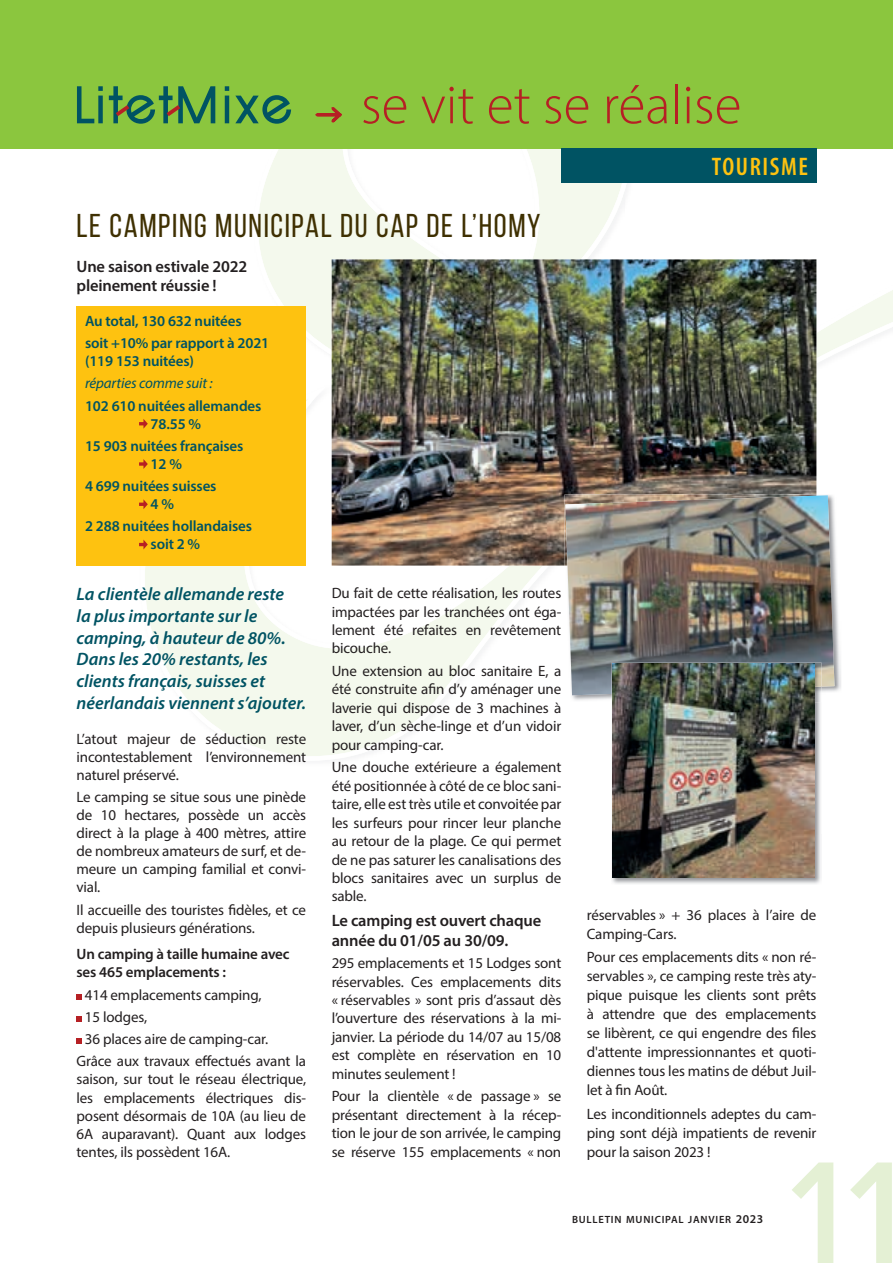
<style>
.page{position:relative;width:893px;height:1263px;background:#fff}
.page>*{position:absolute;margin:0;border:0;box-sizing:border-box;transform-origin:0 0}
.t1{font:180px "Aviano Sans";color:#e4f0d4}
.t2{font:300 55.5px "Myriad Pro";color:#b62024}
.t3{font:33px "Bebas Neue";letter-spacing:.05em;color:#3f3002}
.t4{font:600 condensed 25.5px "Myriad Pro";letter-spacing:.06em;color:#fec210}
.t5{font:italic 600 18px/21.6px "Myriad Pro";color:#005363}
.t6{font:600 16.5px/20px "Myriad Pro";letter-spacing:-.01em;color:#231f20}
.t7{font:15px/18.5px "Myriad Pro";letter-spacing:-.01em;color:#231f20;text-align:justify}
.t8{font:600 15px/18px "Myriad Pro";letter-spacing:-.01em;color:#005363}
.t9{font:600 15px/18px "Myriad Pro";letter-spacing:-.01em;color:#231f20}
.t10{font:italic 15px "Myriad Pro";letter-spacing:-.01em;color:#005363}
.t11{font:600 10.5px "Myriad Pro";letter-spacing:.07em;color:#231f20}
.s1{font-size:12px}
</style>
<div class="page">
<svg style="left:145px;top:149px;width:748px;height:611px"></svg>
<svg style="left:77px;top:994px;width:5px;height:5px"></svg>
<svg style="left:77px;top:1016px;width:5px;height:6px"></svg>
<svg style="left:77px;top:1038px;width:5px;height:6px"></svg>
<img style="left:332px;top:259px;width:484px;height:307px">
<div style="left:77px;top:306px;width:229px;height:260px;background:#fec210"></div>
<svg style="left:139px;top:419px;width:9px;height:10px"></svg>
<svg style="left:139px;top:459px;width:9px;height:10px"></svg>
<svg style="left:139px;top:499px;width:9px;height:10px"></svg>
<svg style="left:139px;top:540px;width:9px;height:9px"></svg>
<img style="left:564px;top:494px;width:277px;height:208px">
<img style="left:565px;top:495px;width:269px;height:200px">
<img style="left:611px;top:694px;width:210px;height:190px">
<img style="left:611px;top:662px;width:210px;height:32px">
<img style="left:612px;top:663px;width:202px;height:214px">
<div style="left:0;top:0;width:893px;height:149px;background:#8bc63e"></div>
<svg style="left:77px;top:86px;width:26px;height:37px"></svg>
<hr style="left:225px;top:96px;width:4px;height:27px;background:#005363">
<svg style="left:225px;top:86px;width:4px;height:5px"></svg>
<svg style="left:235px;top:95px;width:56px;height:29px"></svg>
<svg style="left:109px;top:86px;width:106px;height:38px"></svg>
<svg style="left:315px;top:107px;width:27px;height:16px"></svg>
<div style="left:561px;top:149px;width:255px;height:34px;background:#005363"></div>
<h2 class="t2" style="left:361px;top:71px;width:382px">se vit et se réalise</h2>
<h3 class="t4" style="left:712px;top:151px;width:98px">TOURISME</h3>
<h3 class="t3" style="left:77px;top:208px;width:466px">LE CAMPING MUNICIPAL DU CAP DE L’HOMY</h3>
<p class="t6" style="left:77px;top:256px;width:172px;line-height:19.5px">Une saison estivale 2022 pleinement réussie !</p>
<p class="t8" style="left:85px;top:309px;width:186px;line-height:22.2px">Au total, 130 632 nuitées<br>soit +10% par rapport à 2021</p>
<p class="t8" style="left:85px;top:352px;width:110px">(119 153 nuitées)</p>
<p class="t10" style="left:85px;top:374px;width:129px">réparties comme suit :</p>
<p class="t8" style="left:85px;top:396px;width:178px;text-align:center">102 610 nuitées allemandes<br>78.55 %</p>
<p class="t8" style="left:85px;top:436px;width:160px;text-align:center">15 903 nuitées françaises<br>12 %</p>
<p class="t8" style="left:151px;top:477px;width:67px;text-indent:-66px">4 699 nuitées suisses<br>4 %</p>
<p class="t8" style="left:151px;top:517px;width:103px;text-indent:-66px">2 288 nuitées hollandaises soit 2 %</p>
<p class="t5" style="left:77px;top:583px;width:231px">La clientèle allemande reste<br>la plus importante sur le camping, à hauteur de 80%.<br>Dans les 20% restants, les clients français, suisses et néerlandais viennent s’ajouter.</p>
<p class="t7" style="left:77px;top:729px;width:231px;line-height:18px">L’atout majeur de séduction reste incontestablement l’environnement naturel préservé.</p>
<p class="t7" style="left:77px;top:788px;width:231px;line-height:18px">Le camping se situe sous une pinède de 10 hectares, possède un accès direct à la plage à 400 mètres, attire de nombreux amateurs de surf, et de&shy;meure un camping familial et convi&shy;vial.</p>
<p class="t7" style="left:77px;top:900px;width:231px;line-height:18px">Il accueille des touristes fidèles, et ce depuis plusieurs générations.</p>
<p class="t9" style="left:77px;top:945px;width:215px">Un camping à taille humaine avec ses 465 emplacements :</p>
<p class="t7" style="left:85px;top:985px;width:178px">414 emplacements camping,</p>
<p class="t7" style="left:85px;top:1007px;width:64px">15 lodges,</p>
<p class="t7" style="left:85px;top:1030px;width:185px">36 places aire de camping-car.</p>
<p class="t7" style="left:77px;top:1052px;width:231px">Grâce aux travaux effectués avant la</p>
<p class="t7" style="left:77px;top:1070px;width:231px;line-height:18px">saison, sur tout le réseau électrique, les emplacements électriques dis&shy;posent désormais de 10A (au lieu de 6A auparavant). Quant aux lodges tentes, ils possèdent 16A.</p>
<p class="t7" style="left:332px;top:584px;width:231px">Du fait de cette réalisation, les routes impactées par les tranchées ont éga&shy;lement été refaites en revêtement bicouche.</p>
<p class="t7" style="left:332px;top:661px;width:231px">Une extension au bloc sanitaire E, a été construite afin d’y aménager une laverie qui dispose de 3 machines à laver, d’un sèche-linge et d’un vidoir pour camping-car.</p>
<p class="t7" style="left:332px;top:758px;width:231px">Une douche extérieure a également été positionnée à côté de ce bloc sani&shy;taire, elle est très utile et convoitée par les surfeurs pour rincer leur planche au retour de la plage. Ce qui permet de ne pas saturer les canalisations des blocs sanitaires avec un surplus de sable.</p>
<p class="t6" style="left:332px;top:910px;width:211px">Le camping est ouvert chaque année du 01/05 au 30/09.</p>
<p class="t7" style="left:332px;top:954px;width:231px">295 emplacements et 15 Lodges sont réservables. Ces emplacements dits « réservables » sont pris d’assaut dès l’ouverture des réservations à la mi&shy;janvier. La période du 14/07 au 15/08 est complète en réservation en 10 minutes seulement !</p>
<p class="t7" style="left:332px;top:1087px;width:231px">Pour la clientèle « de passage » se présentant directement à la récep&shy;tion le jour de son arrivée, le camping se réserve 155 emplacements « non</p>
<p class="t7" style="left:587px;top:905px;width:231px;line-height:19px">réservables » + 36 places à l’aire de<br>Camping-Cars.</p>
<p class="t7" style="left:587px;top:948px;width:231px;line-height:19px">Pour ces emplacements dits « non ré&shy;servables », ce camping reste très aty&shy;pique puisque les clients sont prêts à attendre que des emplacements se libèrent, ce qui engendre des files d'attente impressionnantes et quoti&shy;diennes tous les matins de début Juil&shy;let à fin Août.</p>
<p class="t7" style="left:587px;top:1104px;width:231px;line-height:19px">Les inconditionnels adeptes du cam&shy;ping sont déjà impatients de revenir pour la saison 2023 !</p>
<p class="t11" style="left:572px;top:1213px;width:193px">BULLETIN MUNICIPAL JANVIER <span class="s1">2023</span></p>
<h1 class="t1" style="left:789px;top:1127px;width:118px">11</h1>
</div>
